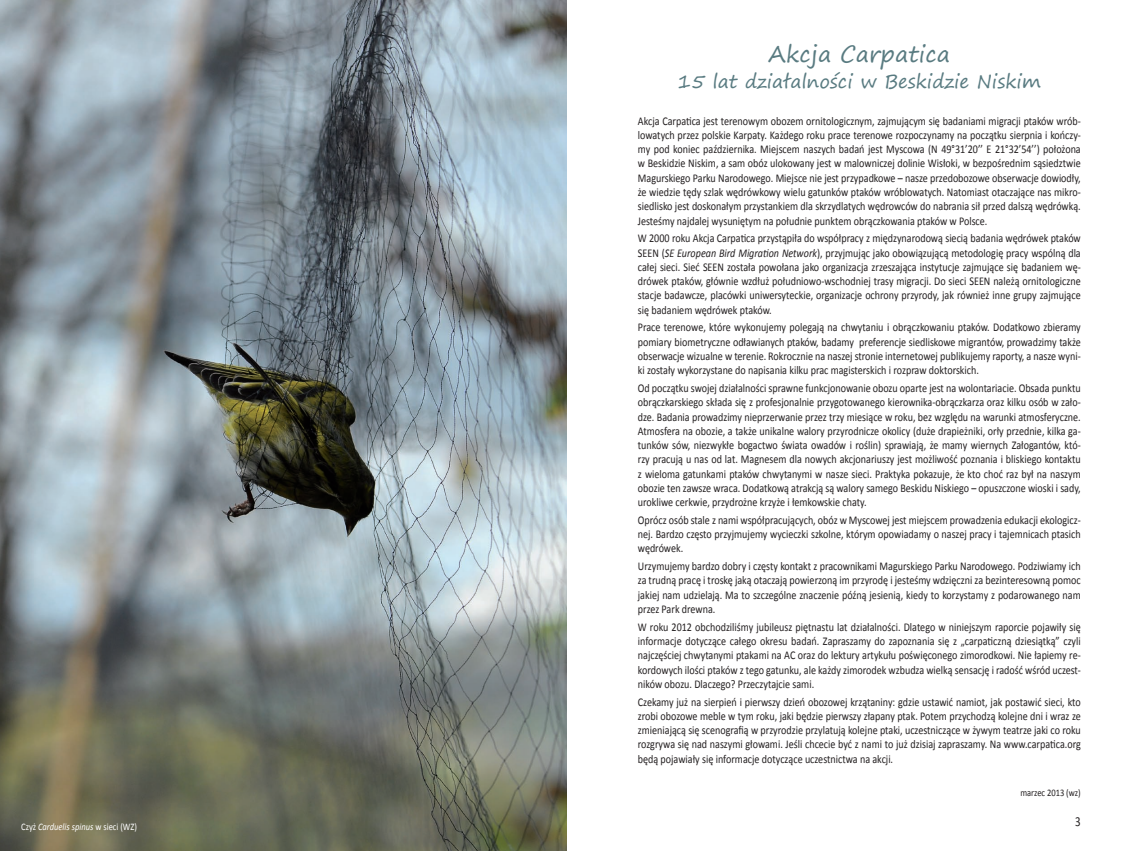
<style>
.page{position:relative;width:1134px;height:851px;background:#fff}
.page>*{position:absolute;margin:0;border:0;box-sizing:border-box;transform-origin:0 0}
.t1{font:22.5px "Segoe Print";color:#597b81}
.t2{font:18.75px "Segoe Print";color:#597b81}
.t3{font:11.88px/14.2px "Calibri";color:#231f20;text-align:justify;scale:.85 1}
.t4{font:italic 10px "Calibri";color:#fff;scale:.85 1}
.t5{font:10px "Calibri";color:#231f20;scale:.85 1}
.s1{font-style:normal}
.s2{font-style:italic}
</style>
<div class="page">
<img style="left:0;top:0;width:567px;height:850px">
<p class="t4" style="left:21px;top:820px;width:138px"><span class="s1">Czyż</span> Carduelis spinus <span class="s1">w sieci (WZ)</span></p>
<h1 class="t1" style="left:769px;top:34px;width:183px">Akcja Carpatica</h1>
<h2 class="t2" style="left:677px;top:64px;width:365px">15 lat działalności w Beskidzie Niskim</h2>
<p class="t3" style="left:638px;top:113px;width:523px">Akcja Carpatica jest terenowym obozem ornitologicznym, zajmującym się badaniami migracji ptaków wrób&shy;lowatych przez polskie Karpaty. Każdego roku prace terenowe rozpoczynamy na początku sierpnia i kończy&shy;my pod koniec października. Miejscem naszych badań jest Myscowa (N 49°31’20’’ E 21°32’54’’) położona w Beskidzie Niskim, a sam obóz ulokowany jest w malowniczej dolinie Wisłoki, w bezpośrednim sąsiedztwie Magurskiego Parku Narodowego. Miejsce nie jest przypadkowe – nasze przedobozowe obserwacje dowiodły, że wiedzie tędy szlak wędrówkowy wielu gatunków ptaków wróblowatych. Natomiast otaczające nas mikro&shy;siedlisko jest doskonałym przystankiem dla skrzydlatych wędrowców do nabrania sił przed dalszą wędrówką.<br>Jesteśmy najdalej wysuniętym na południe punktem obrączkowania ptaków w Polsce.</p>
<p class="t3" style="left:638px;top:231px;width:523px">W 2000 roku Akcja Carpatica przystąpiła do współpracy z międzynarodową siecią badania wędrówek ptaków SEEN (<span class="s2">SE European Bird Migration Network</span>), przyjmując jako obowiązującą metodologię pracy wspólną dla całej sieci. Sieć SEEN została powołana jako organizacja zrzeszająca instytucje zajmujące się badaniem wę&shy;drówek ptaków, głównie wzdłuż południowo-wschodniej trasy migracji. Do sieci SEEN należą ornitologiczne stacje badawcze, placówki uniwersyteckie, organizacje ochrony przyrody, jak również inne grupy zajmujące się badaniem wędrówek ptaków.</p>
<p class="t3" style="left:638px;top:320px;width:523px">Prace terenowe, które wykonujemy polegają na chwytaniu i obrączkowaniu ptaków. Dodatkowo zbieramy pomiary biometryczne odławianych ptaków, badamy preferencje siedliskowe migrantów, prowadzimy także obserwacje wizualne w terenie. Rokrocznie na naszej stronie internetowej publikujemy raporty, a nasze wyni&shy;ki zostały wykorzystane do napisania kilku prac magisterskich i rozpraw doktorskich.</p>
<p class="t3" style="left:638px;top:380px;width:523px">Od początku swojej działalności sprawne funkcjonowanie obozu oparte jest na wolontariacie. Obsada punktu obrączkarskiego składa się z profesjonalnie przygotowanego kierownika-obrączkarza oraz kilku osób w zało&shy;dze. Badania prowadzimy nieprzerwanie przez trzy miesiące w roku, bez względu na warunki atmosferyczne.<br>Atmosfera na obozie, a także unikalne walory przyrodnicze okolicy (duże drapieżniki, orły przednie, kilka ga&shy;tunków sów, niezwykłe bogactwo świata owadów i roślin) sprawiają, że mamy wiernych Załogantów, któ&shy;rzy pracują u nas od lat. Magnesem dla nowych akcjonariuszy jest możliwość poznania i bliskiego kontaktu z wieloma gatunkami ptaków chwytanymi w nasze sieci. Praktyka pokazuje, że kto choć raz był na naszym obozie ten zawsze wraca. Dodatkową atrakcją są walory samego Beskidu Niskiego – opuszczone wioski i sady, urokliwe cerkwie, przydrożne krzyże i łemkowskie chaty.</p>
<p class="t3" style="left:638px;top:512px;width:523px">Oprócz osób stale z nami współpracujących, obóz w Myscowej jest miejscem prowadzenia edukacji ekologicz&shy;nej. Bardzo często przyjmujemy wycieczki szkolne, którym opowiadamy o naszej pracy i tajemnicach ptasich wędrówek.</p>
<p class="t3" style="left:638px;top:558px;width:523px">Urzymujemy bardzo dobry i częsty kontakt z pracownikami Magurskiego Parku Narodowego. Podziwiamy ich za trudną pracę i troskę jaką otaczają powierzoną im przyrodę i jesteśmy wdzięczni za bezinteresowną pomoc jakiej nam udzielają. Ma to szczególne znaczenie późną jesienią, kiedy to korzystamy z podarowanego nam przez Park drewna.</p>
<p class="t3" style="left:638px;top:619px;width:523px">W roku 2012 obchodziliśmy jubileusz piętnastu lat działalności. Dlatego w niniejszym raporcie pojawiły się informacje dotyczące całego okresu badań. Zapraszamy do zapoznania się z „carpaticzną dziesiątką” czyli najczęściej chwytanymi ptakami na AC oraz do lektury artykułu poświęconego zimorodkowi. Nie łapiemy re&shy;kordowych ilości ptaków z tego gatunku, ale każdy zimorodek wzbudza wielką sensację i radość wśród uczest&shy;ników obozu. Dlaczego? Przeczytajcie sami.</p>
<p class="t3" style="left:638px;top:694px;width:523px">Czekamy już na sierpień i pierwszy dzień obozowej krzątaniny: gdzie ustawić namiot, jak postawić sieci, kto zrobi obozowe meble w tym roku, jaki będzie pierwszy złapany ptak. Potem przychodzą kolejne dni i wraz ze zmieniającą się scenografią w przyrodzie przylatują kolejne ptaki, uczestniczące w żywym teatrze jaki co roku rozgrywa się nad naszymi głowami. Jeśli chcecie być z nami to już dzisiaj zapraszamy. Na www.carpatica.org będą pojawiały się informacje dotyczące uczestnictwa na akcji.</p>
<p class="t5" style="left:1020px;top:786px;width:73px">marzec 2013 (wz)</p>
</div>
